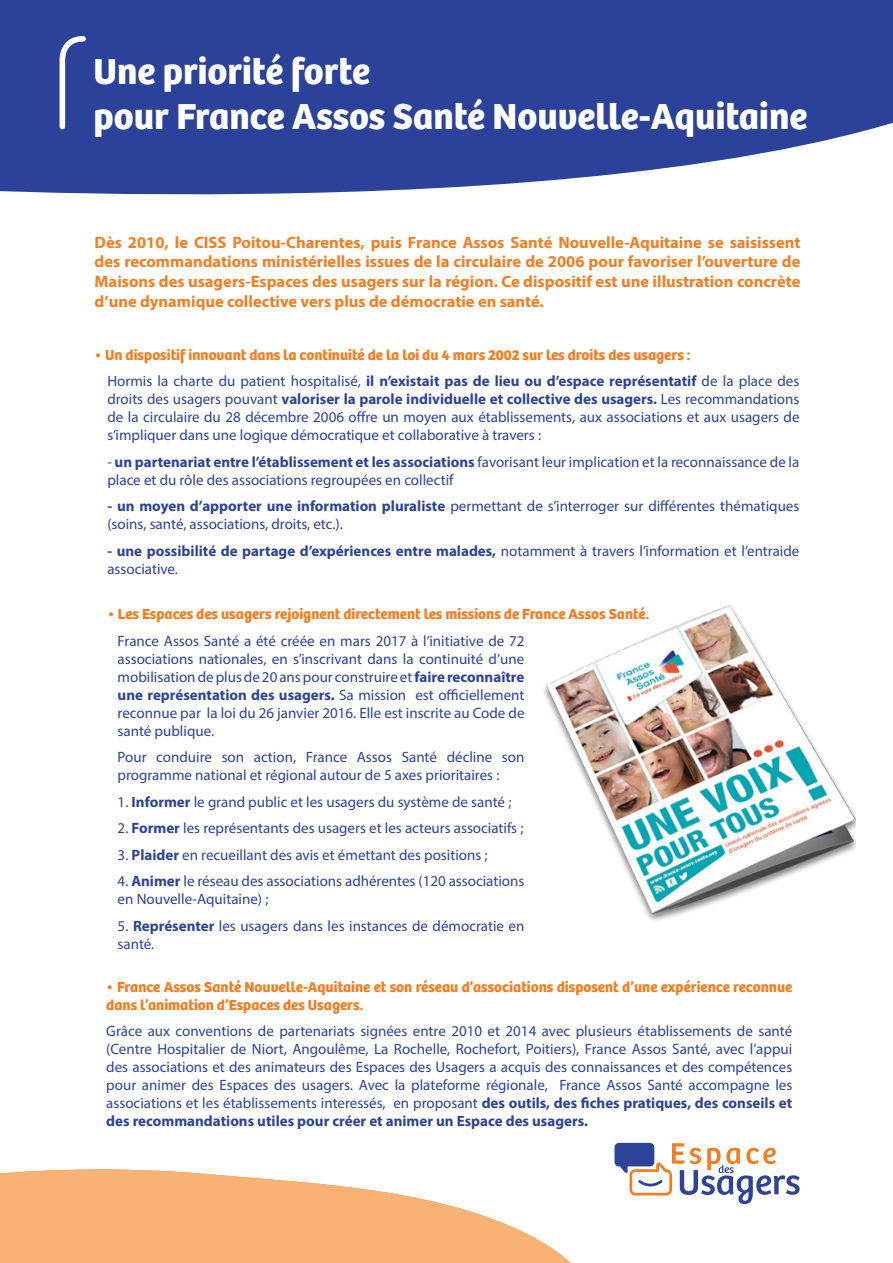
<style>
.page{position:relative;width:893px;height:1263px;background:#fff}
.page>*{position:absolute;margin:0;border:0;box-sizing:border-box;transform-origin:0 0}
.t1{font:700 37.5px/45px "Bree";color:#fff}
.t2{font:700 16.5px/19.8px "Myriad Pro";color:#f47d21;text-align:justify}
.t3{font:15px/18px "Myriad Pro";color:#2c4397}
.t4{font:700 15px/18px "Bree";color:#f47d21}
.s1{font-weight:700}
</style>
<div class="page">
<svg style="left:0;top:0;width:893px;height:195px;background:#3e51a3"></svg>
<svg style="left:57px;top:33px;width:32px;height:99px"></svg>
<svg style="left:0;top:1169px;width:571px;height:94px;fill:#fab175"></svg>
<svg style="left:614px;top:1143px;width:186px;height:61px"></svg>
<img style="left:543px;top:605px;width:313px;height:316px">
<p class="t1" style="left:94px;top:46px;width:715px">Une priorité forte<br>pour France Assos Santé Nouvelle-Aquitaine</p>
<p class="t2" style="left:95px;top:232px;width:707px">Dès 2010, le CISS Poitou-Charentes, puis France Assos Santé Nouvelle-Aquitaine se saisissent des recommandations ministérielles issues de la circulaire de 2006 pour favoriser l’ouverture de Maisons des usagers-Espaces des usagers sur la région. Ce dispositif est une illustration concrète d’une dynamique collective vers plus de démocratie en santé.</p>
<p class="t4" style="left:95px;top:344px;width:597px">• Un dispositif innovant dans la continuité de la loi du 4 mars 2002 sur les droits des usagers :</p>
<p class="t3" style="left:107px;top:372px;width:694px;text-align:justify">Hormis la charte du patient hospitalisé, <span class="s1">il n’existait pas de lieu ou d’espace représentatif</span> de la place des droits des usagers pouvant <span class="s1">valoriser la parole individuelle et collective des usagers.</span> Les recommandations de la circulaire du 28 décembre 2006 offre un moyen aux établissements, aux associations et aux usagers de s’impliquer dans une logique démocratique et collaborative à travers :</p>
<p class="t3" style="left:107px;top:452px;width:693px">- <span class="s1">un partenariat entre l’établissement et les associations</span> favorisant leur implication et la reconnaissance de la place et du rôle des associations regroupées en collectif</p>
<p class="t3" style="left:107px;top:497px;width:694px"><span class="s1">- un moyen d’apporter une information pluraliste</span> permettant de s’interroger sur différentes thématiques (soins, santé, associations, droits, etc.).</p>
<p class="t3" style="left:107px;top:541px;width:694px"><span class="s1">- une possibilité de partage d’expériences entre malades,</span> notamment à travers l’information et l’entraide associative.</p>
<p class="t4" style="left:107px;top:604px;width:543px">• Les Espaces des usagers rejoignent directement les missions de France Assos Santé.</p>
<p class="t3" style="left:118px;top:632px;width:408px;text-align:justify">France Assos Santé a été créée en mars 2017 à l’initiative de 72 associations nationales, en s’inscrivant dans la continuité d’une mobilisation de plus de 20 ans pour construire et <span class="s1">faire reconnaître une représentation des usagers.</span> Sa mission est officiellement reconnue par la loi du 26 janvier 2016. Elle est inscrite au Code de santé publique.</p>
<p class="t3" style="left:118px;top:748px;width:408px">Pour conduire son action, France Assos Santé décline son programme national et régional autour de 5 axes prioritaires :</p>
<p class="t3" style="left:118px;top:793px;width:395px">1. <span class="s1">Informer</span> le grand public et les usagers du système de santé ;</p>
<p class="t3" style="left:118px;top:819px;width:407px">2. <span class="s1">Former</span> les représentants des usagers et les acteurs associatifs ;</p>
<p class="t3" style="left:118px;top:846px;width:372px">3. <span class="s1">Plaider</span> en recueillant des avis et émettant des positions ;</p>
<p class="t3" style="left:118px;top:872px;width:408px">4. <span class="s1">Animer</span> le réseau des associations adhérentes (120 associations en Nouvelle-Aquitaine) ;</p>
<p class="t3" style="left:118px;top:917px;width:408px">5. <span class="s1">Représenter</span> les usagers dans les instances de démocratie en santé.</p>
<p class="t4" style="left:106px;top:976px;width:688px">• France Assos Santé Nouvelle-Aquitaine et son réseau d’associations disposent d’une expérience reconnue dans l’animation d’Espaces des Usagers.</p>
<p class="t3" style="left:106px;top:1022px;width:688px;text-align:justify">Grâce aux conventions de partenariats signées entre 2010 et 2014 avec plusieurs établissements de santé (Centre Hospitalier de Niort, Angoulême, La Rochelle, Rochefort, Poitiers), France Assos Santé, avec l’appui des associations et des animateurs des Espaces des Usagers a acquis des connaissances et des compétences pour animer des Espaces des usagers. Avec la plateforme régionale, France Assos Santé accompagne les associations et les établissements interessés, en proposant <span class="s1">des outils, des fiches pratiques, des conseils et des recommandations utiles pour créer et animer un Espace des usagers.</span></p>
</div>
